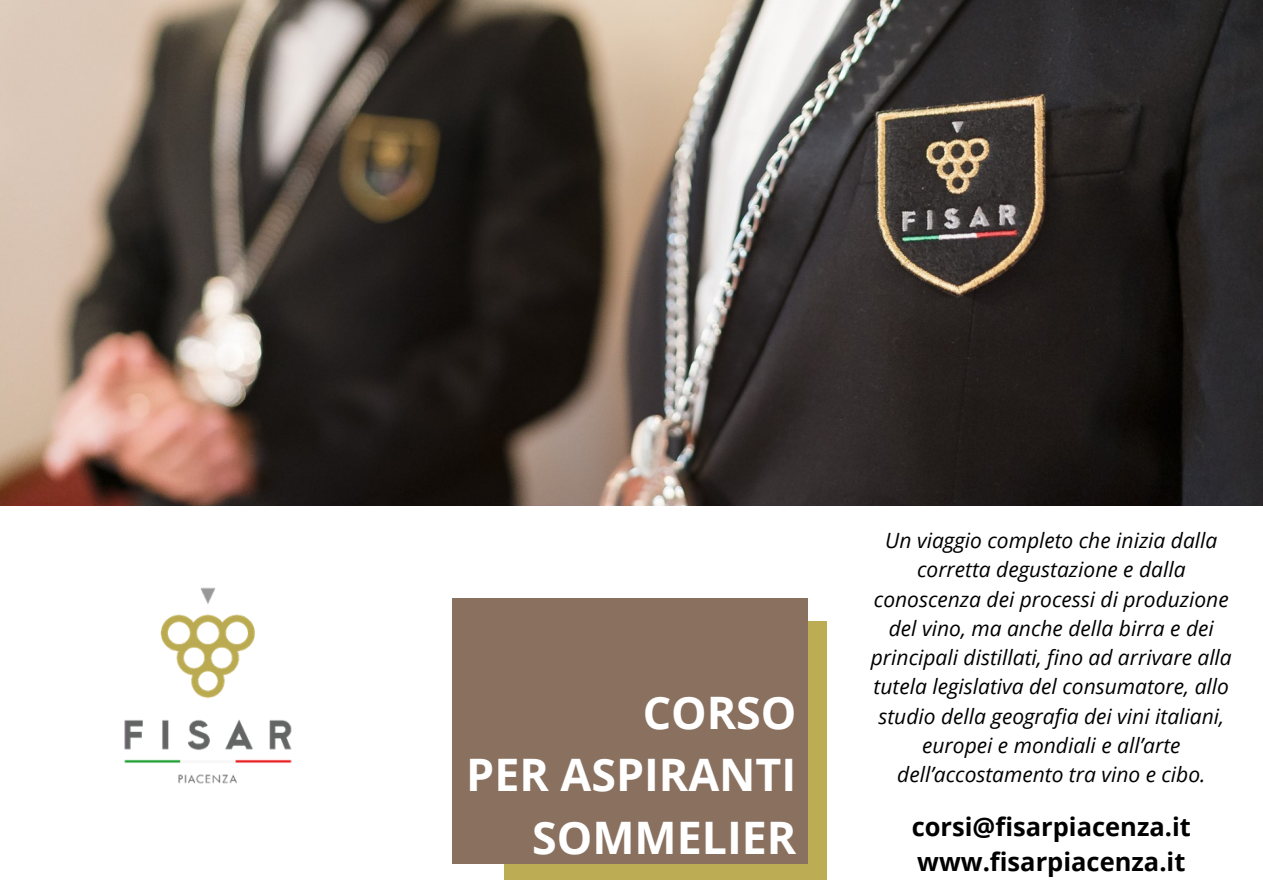
<style>
.page{position:relative;width:1263px;height:894px;background:#fff}
.page>*{position:absolute;margin:0;border:0;box-sizing:border-box;transform-origin:0 0}
.t1{font:700 44.7px "Open Sans";color:#fff}
.t2{font:700 25.5px "Open Sans";color:#000}
.t3{font:italic 21px/29.2px "Open Sans";color:#000;text-align:center}
</style>
<div class="page">
<img style="left:0;top:0;width:1263px;height:505px">
<img style="left:124px;top:587px;width:168px;height:197px">
<div style="left:504px;top:621px;width:323px;height:258px;background:#bcac53"></div>
<div style="left:452px;top:598px;width:355px;height:265px;background:#89705f"></div>
<p class="t3" style="left:871px;top:525px;width:362px">Un viaggio completo che inizia dalla corretta degustazione e dalla conoscenza dei processi di produzione del vino, ma anche della birra e dei principali distillati, fino ad arrivare alla tutela legislativa del consumatore, allo studio della geografia dei vini italiani, europei e mondiali e all’arte dell’accostamento tra vino e cibo.</p>
<p class="t1" style="left:643px;top:680px;width:155px">CORSO</p>
<p class="t1" style="left:466px;top:743px;width:332px">PER ASPIRANTI</p>
<p class="t1" style="left:532px;top:805px;width:266px">SOMMELIER</p>
<p class="t2" style="left:912px;top:808px;width:281px">corsi@fisarpiacenza.it</p>
<p class="t2" style="left:917px;top:843px;width:270px">www.fisarpiacenza.it</p>
</div>
